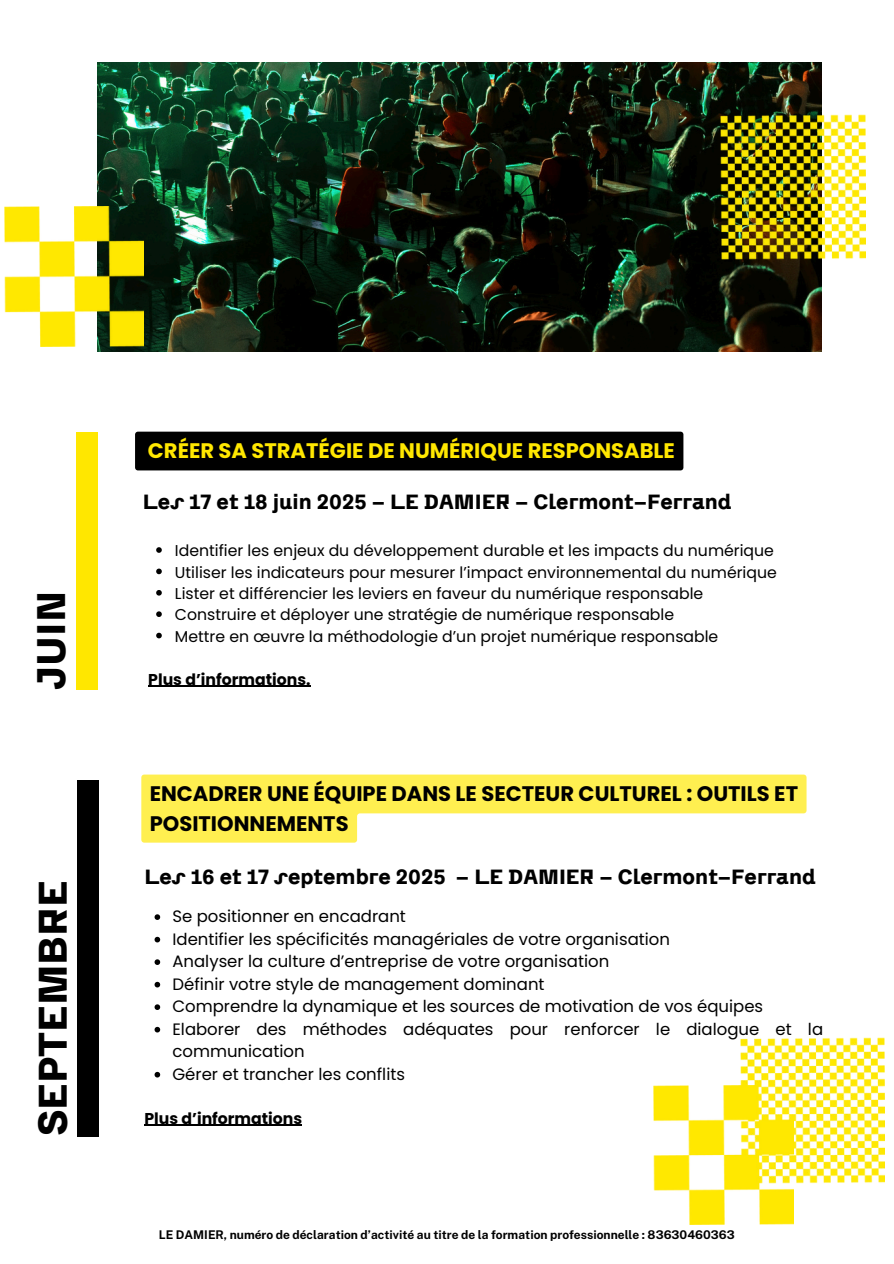
<style>
.page{position:relative;width:894px;height:1264px;background:#fff}
.page>*{position:absolute;margin:0;border:0;box-sizing:border-box;transform-origin:0 0}
.t1{font:700 39px "CA Saygon";color:#000}
.t2{font:700 21px/29.2px "Poppins";color:#000}
.t3{font:700 21px "Poppins";color:#ffe700}
.t4{font:700 20.1px "CA Saygon";color:#000}
.t5{font:16.5px/22.5px "Poppins";color:#000}
.t6{font:15.75px/21.3px "Poppins";color:#000}
.t7{font:700 15.75px "Poppins";color:#000}
.t8{font:700 12px "Public Sans";color:#000}
</style>
<div class="page">
<img style="left:740px;top:1037px;width:144px;height:146px">
<img style="left:97px;top:62px;width:724px;height:290px">
<img style="left:4px;top:207px;width:140px;height:139px">
<div style="left:77px;top:432px;width:21px;height:257px;background:#ffe700"></div>
<div style="left:135px;top:431px;width:548px;height:39px;background:#000"></div>
<svg style="left:156px;top:547px;width:6px;height:6px"></svg>
<svg style="left:156px;top:568px;width:6px;height:6px"></svg>
<svg style="left:156px;top:590px;width:6px;height:5px"></svg>
<svg style="left:156px;top:611px;width:6px;height:6px"></svg>
<svg style="left:156px;top:632px;width:6px;height:6px"></svg>
<hr style="left:148px;top:685px;width:162px;height:1px;background:#000">
<img style="left:720px;top:114px;width:144px;height:146px">
<img style="left:653px;top:1084px;width:139px;height:140px">
<div style="left:77px;top:780px;width:21px;height:356px;background:#000"></div>
<svg style="left:154px;top:914px;width:6px;height:5px"></svg>
<svg style="left:154px;top:936px;width:6px;height:6px"></svg>
<svg style="left:154px;top:959px;width:6px;height:5px"></svg>
<svg style="left:154px;top:981px;width:6px;height:6px"></svg>
<svg style="left:154px;top:1004px;width:6px;height:5px"></svg>
<svg style="left:154px;top:1026px;width:6px;height:6px"></svg>
<svg style="left:154px;top:1071px;width:6px;height:6px"></svg>
<hr style="left:144px;top:1124px;width:158px;height:1px;background:#000">
<svg style="left:141px;top:774px;width:665px;height:68px;fill:#ffef50"></svg>
<h1 class="t1" style="left:18px;top:689px;width:100px;rotate:-90deg">JUIN</h1>
<h1 class="t1" style="left:20px;top:1136px;width:257px;rotate:-90deg">SEPTEMBRE</h1>
<p class="t3" style="left:148px;top:439px;width:528px">CRÉER SA STRATÉGIE DE NUMÉRIQUE RESPONSABLE</p>
<p class="t4" style="left:143px;top:485px;width:590px">Les 17 et 18 juin 2025 - LE DAMIER - Clermont-Ferrand</p>
<p class="t6" style="left:175px;top:540px;width:603px">Identifier les enjeux du développement durable et les impacts du numérique Utiliser les indicateurs pour mesurer l’impact environnemental du numérique Lister et différencier les leviers en faveur du numérique responsable Construire et déployer une stratégie de numérique responsable<br>Mettre en œuvre la méthodologie d’un projet numérique responsable</p>
<p class="t7" style="left:148px;top:670px;width:164px">Plus d’informations.</p>
<p class="t2" style="left:150px;top:779px;width:649px">ENCADRER UNE ÉQUIPE DANS LE SECTEUR CULTUREL : OUTILS ET<br>POSITIONNEMENTS</p>
<p class="t4" style="left:144px;top:859px;width:672px">Les 16 et 17 septembre 2025 - LE DAMIER - Clermont-Ferrand</p>
<p class="t5" style="left:172px;top:905px;width:652px">Se positionner en encadrant<br>Identifier les spécificités managériales de votre organisation<br>Analyser la culture d’entreprise de votre organisation<br>Définir votre style de management dominant<br>Comprendre la dynamique et les sources de motivation de vos équipes Elaborer des méthodes adéquates pour renforcer le dialogue et la communication<br>Gérer et trancher les conflits</p>
<p class="t7" style="left:144px;top:1108px;width:159px">Plus d’informations</p>
<p class="t8" style="left:159px;top:1226px;width:577px">LE DAMIER, numéro de déclaration d’activité au titre de la formation professionnelle : 83630460363</p>
</div>
